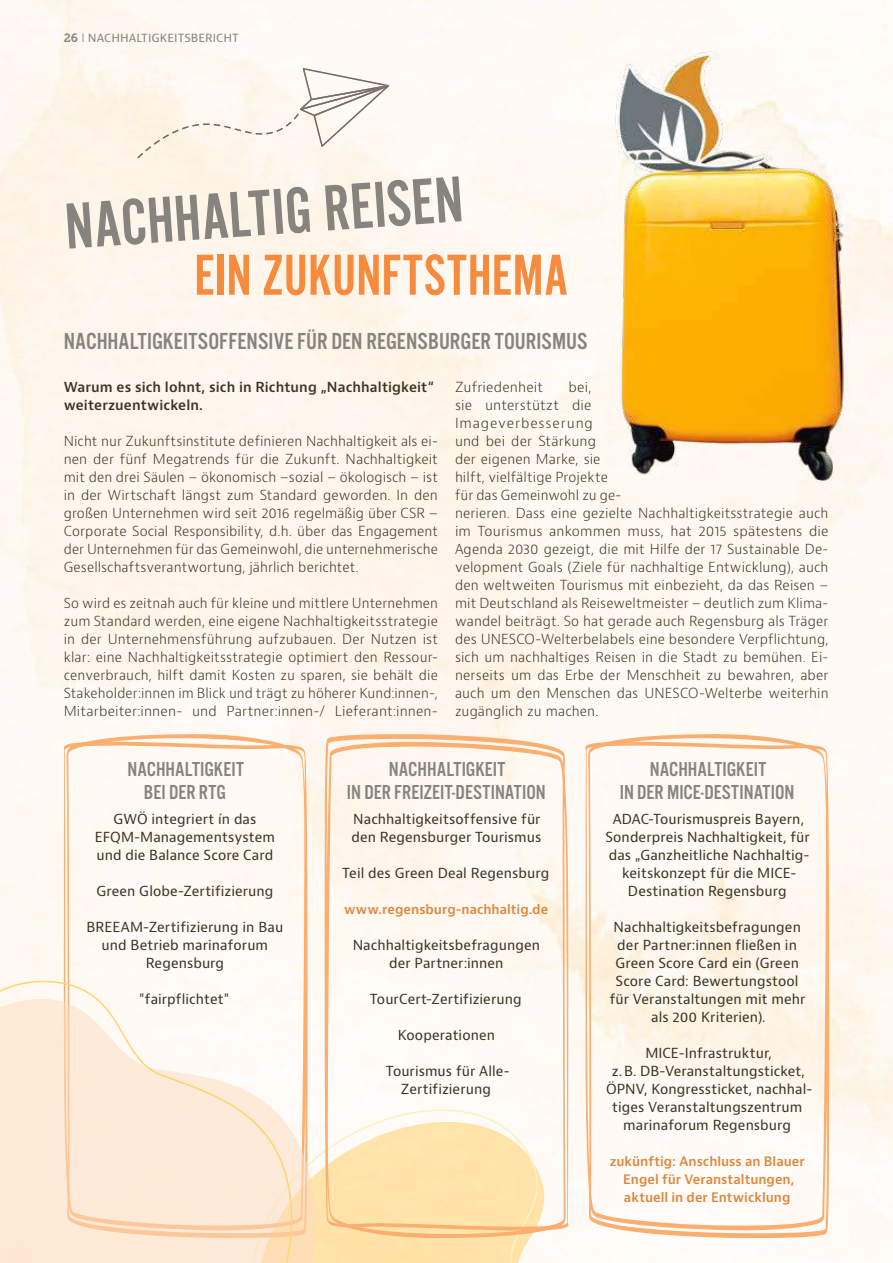
<style>
.page{position:relative;width:893px;height:1263px;background:#fff}
.page>*{position:absolute;margin:0;border:0;box-sizing:border-box;transform-origin:0 0}
.t1{font:67.5px "Alternate Got No 2 D";color:#87847f}
.t2{font:60px "Alternate Got No 2 D";color:#f68b3d}
.t3{font:24.15px "Alternate Got No 3 D";letter-spacing:.005em;color:#87847f}
.t4{font:21px/22.5px "Alternate Got No 3 D";letter-spacing:.005em;color:#87847f;text-align:center}
.t5{font:300 13.5px/18px "Bernino Sans";letter-spacing:.01em;color:#3b3526;text-align:justify}
.t6{font:13.5px/18px "Bernino Sans";letter-spacing:.005em;color:#3b3526;text-align:center}
.t7{font:600 13.5px/18px "Bernino Sans";letter-spacing:.01em;color:#3b3526}
.t8{font:600 12.75px/18px "Bernino Sans";color:#de853b;text-align:center}
.t9{font:12px "Bernino Sans";color:#87847f}
.s1{font-family:"Museo Slab 700"}
.s2{font-family:"Museo Sans 300"}
</style>
<div class="page">
<svg style="left:326px;top:1239px;width:228px;height:24px;background:#fee5b2"></svg>
<img style="left:515px;top:19px;width:357px;height:487px">
<svg style="left:585px;top:733px;width:244px;height:506px;fill:#fef9f2"></svg>
<div style="left:63px;top:733px;width:245px;height:261px;background:#fffaf4"></div>
<svg style="left:324px;top:733px;width:245px;height:506px;fill:#fff8f1"></svg>
<svg style="left:296px;top:994px;width:30px;height:269px"></svg>
<svg style="left:0;top:968px;width:296px;height:295px"></svg>
<svg style="left:137px;top:68px;width:252px;height:90px"></svg>
<p class="t9" style="left:64px;top:29px;width:177px"><span class="s1">26</span> <span class="s2">I</span> NACHHALTIGKEITSBERICHT</p>
<h1 class="t1" style="left:62px;top:191px;width:400px;rotate:-4deg">NACHHALTIG REISEN</h1>
<h2 class="t2" style="left:194px;top:243px;width:375px">EIN ZUKUNFTSTHEMA</h2>
<h3 class="t3" style="left:64px;top:328px;width:525px">NACHHALTIGKEITSOFFENSIVE FÜR DEN REGENSBURGER TOURISMUS</h3>
<p class="t7" style="left:64px;top:378px;width:372px">Warum es sich lohnt, sich in Richtung „Nachhaltigkeit“ weiterzuentwickeln.</p>
<p class="t5" style="left:64px;top:432px;width:376px">Nicht nur Zukunftsinstitute definieren Nachhaltigkeit als ei&shy;nen der fünf Megatrends für die Zukunft. Nachhaltigkeit mit den drei Säulen – ökonomisch –sozial – ökologisch – ist in der Wirtschaft längst zum Standard geworden. In den großen Unternehmen wird seit 2016 regelmäßig über CSR – Corporate Social Responsibility, d.h. über das Engagement der Unternehmen für das Gemeinwohl, die unternehmerische Gesellschaftsverantwortung, jährlich berichtet.</p>
<p class="t5" style="left:64px;top:594px;width:376px">So wird es zeitnah auch für kleine und mittlere Unternehmen zum Standard werden, eine eigene Nachhaltigkeitsstrategie in der Unternehmensführung aufzubauen. Der Nutzen ist klar: eine Nachhaltigkeitsstrategie optimiert den Ressour&shy;cenverbrauch, hilft damit Kosten zu sparen, sie behält die Stakeholder:innen im Blick und trägt zu höherer Kund:innen-, Mitarbeiter:innen- und Partner:innen-/ Lieferant:innen-</p>
<p class="t5" style="left:455px;top:378px;width:375px;text-align:left;text-indent:114px">bei,<br>sie unterstützt die<br>Imageverbesserung<br>und bei der Stärkung<br>der eigenen Marke, sie<br>hilft, vielfältige Projekte<br>für das Gemeinwohl zu ge-<br>nerieren. Dass eine gezielte Nachhaltigkeitsstrategie auch im Tourismus ankommen muss, hat 2015 spätestens die Agenda 2030 gezeigt, die mit Hilfe der 17 Sustainable De&shy;velopment Goals (Ziele für nachhaltige Entwicklung), auch den weltweiten Tourismus mit einbezieht, da das Reisen – mit Deutschland als Reiseweltmeister – deutlich zum Klima&shy;wandel beiträgt. So hat gerade auch Regensburg als Träger des UNESCO-Welterbelabels eine besondere Verpflichtung, sich um nachhaltiges Reisen in die Stadt zu bemühen. Ei&shy;nerseits um das Erbe der Menschheit zu bewahren, aber auch um den Menschen das UNESCO-Welterbe weiterhin zugänglich zu machen.</p>
<p class="t5" style="left:455px;top:378px;width:90px">Zufriedenheit</p>
<h3 class="t4" style="left:127px;top:759px;width:118px">NACHHALTIGKEIT<br>BEI DER RTG</h3>
<p class="t6" style="left:95px;top:810px;width:182px">GWÖ integriert ín das<br>EFQM-Managementsystem und die Balance Score Card</p>
<p class="t6" style="left:96px;top:882px;width:179px">Green Globe-Zertifizierung</p>
<p class="t6" style="left:87px;top:918px;width:198px">BREEAM-Zertifizierung in Bau und Betrieb marinaforum<br>Regensburg</p>
<p class="t6" style="left:139px;top:990px;width:92px">"fairpflichtet"</p>
<h3 class="t4" style="left:347px;top:759px;width:200px">NACHHALTIGKEIT<br>IN DER FREIZEIT-DESTINATION</h3>
<p class="t6" style="left:351px;top:810px;width:191px;text-align:left">Nachhaltigkeitsoffensive für den Regensburger Tourismus</p>
<p class="t6" style="left:342px;top:864px;width:209px">Teil des Green Deal Regensburg</p>
<p class="t8" style="left:344px;top:901px;width:206px">www.regensburg-nachhaltig.de</p>
<p class="t6" style="left:353px;top:936px;width:189px">Nachhaltigkeitsbefragungen der Partner:innen</p>
<p class="t6" style="left:370px;top:990px;width:153px">TourCert-Zertifizierung</p>
<p class="t6" style="left:398px;top:1026px;width:99px">Kooperationen</p>
<p class="t6" style="left:386px;top:1062px;width:125px">Tourismus für Alle-<br>Zertifizierung</p>
<h3 class="t4" style="left:620px;top:759px;width:176px">NACHHALTIGKEIT<br>IN DER MICE-DESTINATION</h3>
<p class="t6" style="left:605px;top:810px;width:206px">ADAC-Tourismuspreis Bayern,<br>Sonderpreis Nachhaltigkeit, für das „Ganzheitliche Nachhaltig&shy;keitskonzept für die MICE-<br>Destination Regensburg</p>
<p class="t6" style="left:610px;top:918px;width:197px">Nachhaltigkeitsbefragungen der Partner:innen fließen in<br>Green Score Card ein (Green<br>Score Card: Bewertungstool für Veranstaltungen mit mehr als 200 Kriterien).</p>
<p class="t6" style="left:606px;top:1044px;width:208px">MICE-Infrastruktur,<br>z.B. DB-Veranstaltungsticket,<br>ÖPNV, Kongressticket, nachhal&shy;tiges Veranstaltungszentrum marinaforum Regensburg</p>
<p class="t8" style="left:610px;top:1153px;width:196px">zukünftig: Anschluss an Blauer<br>Engel für Veranstaltungen, aktuell in der Entwicklung</p>
</div>
